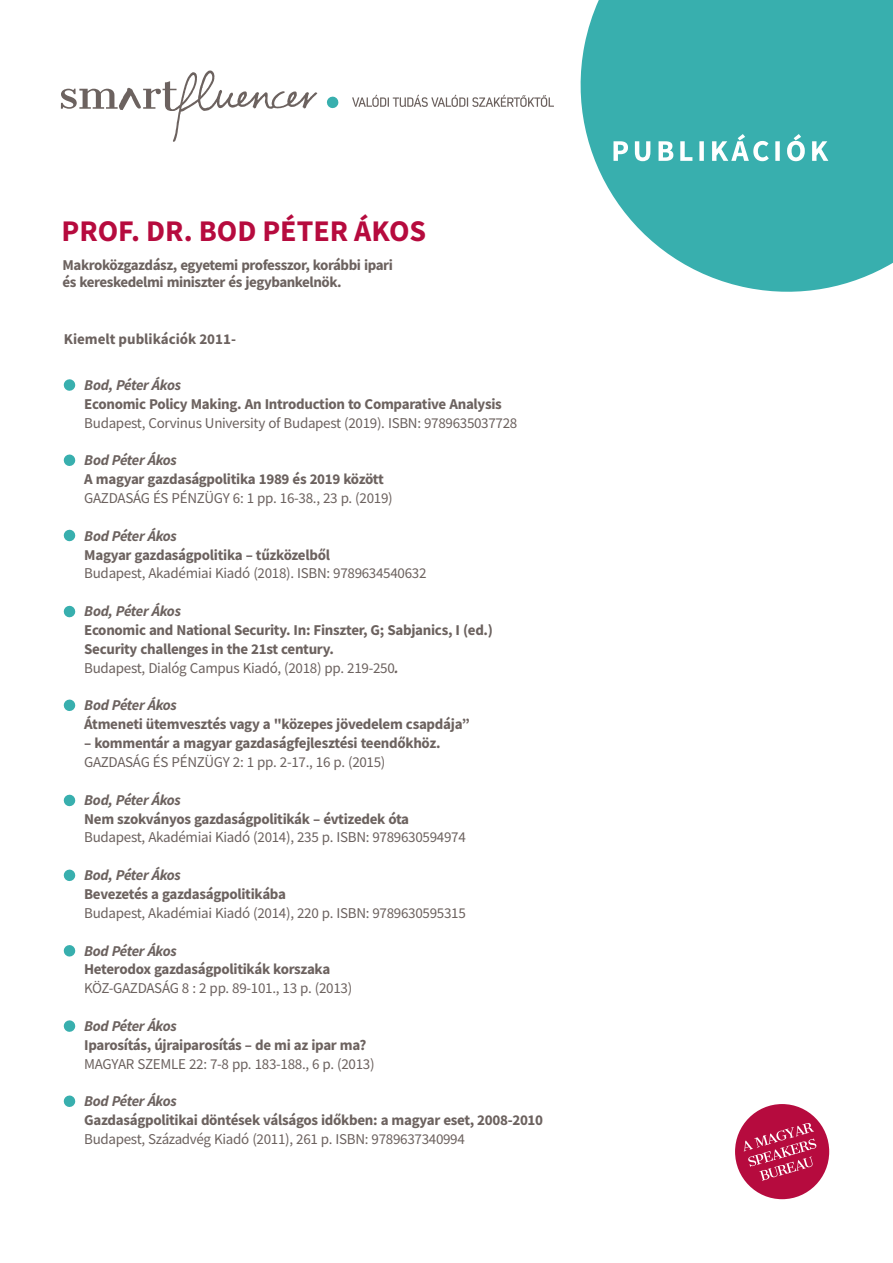
<style>
.page{position:relative;width:893px;height:1263px;background:#fff}
.page>*{position:absolute;margin:0;border:0;box-sizing:border-box;transform-origin:0 0}
.t1{font:700 30px "Source Sans Pro";color:#b60b3e}
.t2{font:700 15px/18.9px "Source Sans Pro";letter-spacing:-.02em;color:#6c625f}
.t3{font:15px "Source Sans Pro";letter-spacing:-.02em;color:#6c625f}
.t4{font:italic 700 15px "Source Sans Pro";letter-spacing:-.02em;color:#6c625f}
.t5{font:700 15px "Source Sans Pro";color:#6c625f}
.s1{font-weight:400}
.s2{font-style:italic}
</style>
<div class="page">
<svg style="left:580px;top:0;width:313px;height:292px;background:#51b9b8"></svg>
<svg style="left:61px;top:70px;width:256px;height:72px"></svg>
<svg style="left:352px;top:95px;width:202px;height:12px"></svg>
<svg style="left:326px;top:96px;width:13px;height:13px"></svg>
<div style="left:735px;top:1104px;width:94px;height:95px;background:#b60b3e;border-radius:50%"></div>
<svg style="left:744px;top:1123px;width:72px;height:58px"></svg>
<svg style="left:613px;top:134px;width:215px;height:27px"></svg>
<svg style="left:63px;top:379px;width:13px;height:12px"></svg>
<svg style="left:63px;top:454px;width:13px;height:12px"></svg>
<svg style="left:63px;top:529px;width:13px;height:13px"></svg>
<svg style="left:63px;top:605px;width:13px;height:13px"></svg>
<svg style="left:63px;top:699px;width:13px;height:12px"></svg>
<svg style="left:63px;top:794px;width:13px;height:13px"></svg>
<svg style="left:63px;top:869px;width:13px;height:12px"></svg>
<svg style="left:63px;top:945px;width:13px;height:12px"></svg>
<svg style="left:63px;top:1020px;width:13px;height:12px"></svg>
<svg style="left:63px;top:1095px;width:13px;height:12px"></svg>
<h1 class="t1" style="left:61px;top:218px;width:366px">PROF. DR. BOD PÉTER ÁKOS</h1>
<p class="t2" style="left:63px;top:258px;width:332px;line-height:17.4px">Makroközgazdász, egyetemi professzor, korábbi ipari és kereskedelmi miniszter és jegybankelnök.</p>
<p class="t5" style="left:64px;top:333px;width:174px">Kiemelt publikációk 2011-</p>
<p class="t4" style="left:84px;top:379px;width:98px">Bod, Péter Ákos</p>
<p class="t2" style="left:84px;top:395px;width:419px">Economic Policy Making. An Introduction to Comparative Analysis</p>
<p class="t3" style="left:84px;top:416px;width:435px">Budapest, Corvinus University of Budapest (2019). ISBN: 9789635037728</p>
<p class="t4" style="left:84px;top:454px;width:94px">Bod Péter Ákos</p>
<p class="t2" style="left:84px;top:471px;width:301px">A magyar gazdaságpolitika 1989 és 2019 között</p>
<p class="t3" style="left:84px;top:492px;width:310px">GAZDASÁG ÉS PÉNZÜGY 6: 1 pp. 16-38., 23 p. (2019)</p>
<p class="t4" style="left:84px;top:529px;width:94px">Bod Péter Ákos</p>
<p class="t2" style="left:84px;top:546px;width:247px">Magyar gazdaságpolitika – tűzközelből</p>
<p class="t3" style="left:84px;top:567px;width:344px">Budapest, Akadémiai Kiadó (2018). ISBN: 9789634540632</p>
<p class="t4" style="left:84px;top:605px;width:98px">Bod, Péter Ákos</p>
<p class="t2" style="left:84px;top:622px;width:410px">Economic and National Security. In: Finszter, G; Sabjanics, I (ed.)<br>Security challenges in the 21st century.<br><span class="s1">Budapest, Dialóg Campus Kiadó, (2018) pp. 219-250</span><span class="s2">.</span></p>
<p class="t4" style="left:84px;top:699px;width:94px">Bod Péter Ákos</p>
<p class="t2" style="left:84px;top:716px;width:387px">Átmeneti ütemvesztés vagy a "közepes jövedelem csapdája”</p>
<p class="t2" style="left:84px;top:735px;width:358px">– kommentár a magyar gazdaságfejlesztési teendőkhöz.</p>
<p class="t3" style="left:84px;top:756px;width:303px">GAZDASÁG ÉS PÉNZÜGY 2: 1 pp. 2-17., 16 p. (2015)</p>
<p class="t4" style="left:84px;top:793px;width:98px">Bod, Péter Ákos</p>
<p class="t2" style="left:84px;top:810px;width:326px">Nem szokványos gazdaságpolitikák – évtizedek óta</p>
<p class="t3" style="left:84px;top:831px;width:383px">Budapest, Akadémiai Kiadó (2014), 235 p. ISBN: 9789630594974</p>
<p class="t4" style="left:84px;top:869px;width:98px">Bod, Péter Ákos</p>
<p class="t2" style="left:84px;top:886px;width:203px">Bevezetés a gazdaságpolitikába</p>
<p class="t3" style="left:84px;top:906px;width:383px">Budapest, Akadémiai Kiadó (2014), 220 p. ISBN: 9789630595315</p>
<p class="t4" style="left:84px;top:944px;width:94px">Bod Péter Ákos</p>
<p class="t2" style="left:84px;top:961px;width:248px">Heterodox gazdaságpolitikák korszaka</p>
<p class="t3" style="left:84px;top:982px;width:270px">KÖZ-GAZDASÁG 8 : 2 pp. 89-101., 13 p. (2013)</p>
<p class="t4" style="left:84px;top:1020px;width:94px">Bod Péter Ákos</p>
<p class="t2" style="left:84px;top:1036px;width:284px">Iparosítás, újraiparosítás – de mi az ipar ma?</p>
<p class="t3" style="left:84px;top:1057px;width:292px">MAGYAR SZEMLE 22: 7-8 pp. 183-188., 6 p. (2013)</p>
<p class="t4" style="left:84px;top:1095px;width:94px">Bod Péter Ákos</p>
<p class="t2" style="left:84px;top:1112px;width:460px">Gazdaságpolitikai döntések válságos időkben: a magyar eset, 2008-2010</p>
<p class="t3" style="left:84px;top:1133px;width:382px">Budapest, Századvég Kiadó (2011), 261 p. ISBN: 9789637340994</p>
</div>
